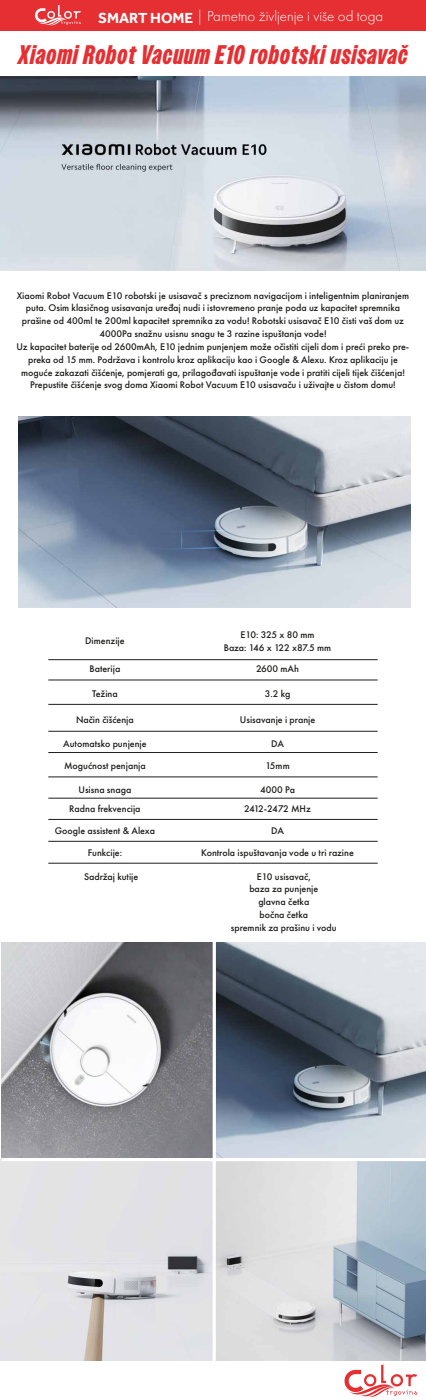
<style>
.page{position:relative;width:426px;height:1400px;background:#fff}
.page>*{position:absolute;margin:0;border:0;box-sizing:border-box;transform-origin:0 0}
.t1{font:italic 900 26.88px "Owners X Narrow";letter-spacing:.035em;color:#e62f32}
.t2{font:300 15px "Futura PT";color:#fff}
.t3{font:500 10px/12.8px "Futura PT";color:#1d1d1b;text-align:center}
.t4{font:500 10px "Futura PT";letter-spacing:-.065em;color:#1d1d1b}
.s1{font-family:"Effra";font-weight:700}
</style>
<div class="page">
<img style="left:1px;top:942px;width:425px;height:418px">
<img style="left:0;top:76px;width:426px;height:194px">
<img style="left:19px;top:416px;width:391px;height:192px">
<hr style="left:48px;top:659px;width:329px;height:1px;background:#1d1d1b">
<hr style="left:48px;top:679px;width:329px;height:1px;background:#1d1d1b">
<hr style="left:48px;top:704px;width:329px;height:1px;background:#1d1d1b">
<hr style="left:48px;top:731px;width:329px;height:1px;background:#1d1d1b">
<hr style="left:48px;top:752px;width:329px;height:1px;background:#1d1d1b">
<hr style="left:48px;top:776px;width:329px;height:1px;background:#1d1d1b">
<hr style="left:48px;top:797px;width:329px;height:1px;background:#1d1d1b">
<hr style="left:48px;top:819px;width:329px;height:1px;background:#1d1d1b">
<hr style="left:48px;top:841px;width:329px;height:1px;background:#1d1d1b">
<hr style="left:48px;top:862px;width:329px;height:1px;background:#1d1d1b">
<svg style="left:212px;top:942px;width:4px;height:418px"></svg>
<hr style="left:1px;top:1158px;width:425px;height:3px;background:#fff">
<div style="left:0;top:0;width:426px;height:30px;background:#e62f32"></div>
<svg style="left:35px;top:5px;width:46px;height:21px"></svg>
<svg style="left:344px;top:1364px;width:73px;height:33px"></svg>
<h2 class="t2" style="left:98px;top:8px;width:286px"><span class="s1">SMART HOME</span> | Pametno življenje i više od toga</h2>
<h1 class="t1" style="left:19px;top:39px;width:390px">Xiaomi Robot Vacuum E10 robotski usisavač</h1>
<p class="t3" style="left:17px;top:289px;width:394px">Xiaomi Robot Vacuum E10 robotski je usisavač s preciznom navigacijom i inteligentnim planiranjem puta. Osim klasičnog usisavanja uređaj nudi i istovremeno pranje poda uz kapacitet spremnika prašine od 400ml te 200ml kapacitet spremnika za vodu! Robotski usisavač E10 čisti vaš dom uz 4000Pa snažnu usisnu snagu te 3 razine ispuštanja vode!<br>Uz kapacitet baterije od 2600mAh, E10 jednim punjenjem može očistiti cijeli dom i preći preko pre&shy;preka od 15 mm. Podržava i kontrolu kroz aplikaciju kao i Google &amp; Alexu. Kroz aplikaciju je moguće zakazati čišćenje, pomjerati ga, prilagođavati ispuštanje vode i pratiti cijeli tijek čišćenja!<br>Prepustite čišćenje svog doma Xiaomi Robot Vacuum E10 usisavaču i uživajte u čistom domu!</p>
<p class="t3" style="left:85px;top:634px;width:41px">Dimenzije</p>
<p class="t3" style="left:224px;top:628px;width:109px">E10: 325 x 80 mm<br>Baza: 146 x 122 x87.5 mm</p>
<p class="t3" style="left:89px;top:662px;width:32px">Baterija</p>
<p class="t3" style="left:256px;top:662px;width:45px">2600 mAh</p>
<p class="t3" style="left:92px;top:687px;width:27px">Težina</p>
<p class="t3" style="left:264px;top:687px;width:27px">3.2 kg</p>
<p class="t3" style="left:76px;top:713px;width:59px">Način čišćenja</p>
<p class="t3" style="left:240px;top:713px;width:77px">Usisavanje i pranje</p>
<p class="t3" style="left:63px;top:737px;width:85px">Automatsko punjenje</p>
<p class="t3" style="left:271px;top:737px;width:14px">DA</p>
<p class="t3" style="left:64px;top:758px;width:83px">Mogućnost penjanja</p>
<p class="t3" style="left:265px;top:758px;width:26px">15mm</p>
<p class="t3" style="left:78px;top:783px;width:54px">Usisna snaga</p>
<p class="t3" style="left:260px;top:783px;width:36px">4000 Pa</p>
<p class="t3" style="left:69px;top:802px;width:73px">Radna frekvencija</p>
<p class="t4" style="left:244px;top:803px;width:68px">2412-2472 MHz</p>
<p class="t3" style="left:55px;top:824px;width:102px">Google assistent &amp; Alexa</p>
<p class="t3" style="left:271px;top:824px;width:14px">DA</p>
<p class="t3" style="left:88px;top:846px;width:36px">Funkcije:</p>
<p class="t3" style="left:201px;top:846px;width:154px">Kontrola ispuštavanja vode u tri razine</p>
<p class="t3" style="left:84px;top:870px;width:56px">Sadržaj kutije</p>
<p class="t3" style="left:231px;top:870px;width:107px">E10 usisavač,<br>baza za punjenje<br>glavna četka<br>bočna četka<br>spremnik za prašinu i vodu</p>
</div>
